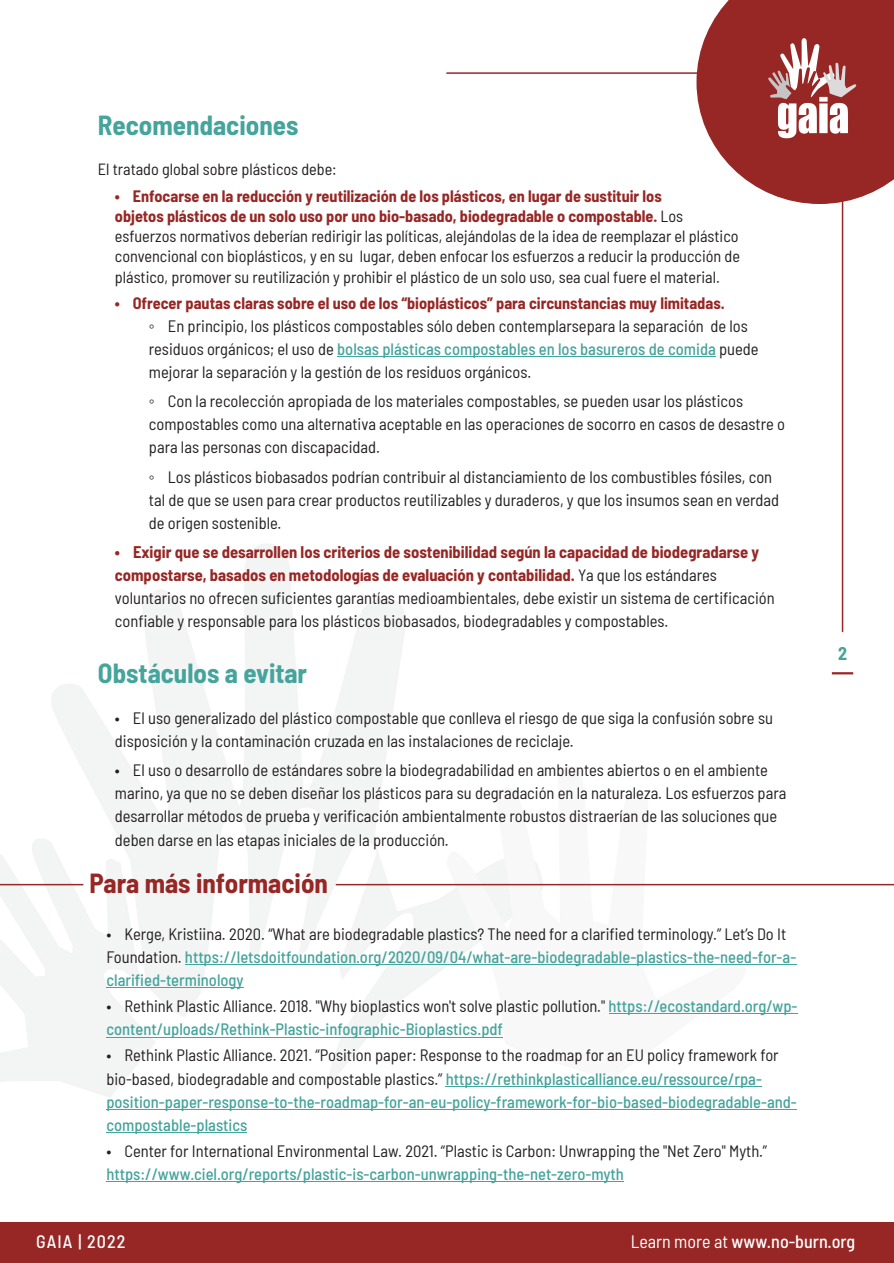
<style>
.page{position:relative;width:894px;height:1263px;background:#fff}
.page>*{position:absolute;margin:0;border:0;box-sizing:border-box;transform-origin:0 0}
.t1{font:700 semi-condensed 27px "Barlow";color:#45a49b}
.t2{font:700 semi-condensed 27px "Barlow";color:#962725}
.t3{font:500 semi-condensed 18px "Barlow";letter-spacing:.005em;color:#fff}
.t4{font:500 semi-condensed 18px "Barlow";letter-spacing:.06em;color:#fff}
.t5{font:700 semi-condensed 18px "Barlow";color:#45a49b}
.t6{font:semi-condensed 16.5px/23.1px "Barlow";color:#231f20}
.t7{font:500 semi-condensed 16.5px/23.1px "Barlow";color:#45a49b}
.t8{font:semi-condensed 16.2px/20.2px "Barlow";color:#231f20}
.t9{font:700 semi-condensed 16.2px "Barlow";color:#962725}
.s1{font-weight:700;color:#962725}
.s2{font-family:"Arial";font-stretch:normal}
.s3{font-weight:500;color:#45a49b}
.s4{font-weight:400;color:#231f20}
.s5{font-weight:400}
</style>
<div class="page">
<hr style="left:841px;top:172px;width:2px;height:459px;background:#962725">
<hr style="left:446px;top:72px;width:266px;height:2px;background:#962725">
<img style="left:695px;top:0;width:198px;height:205px">
<div style="left:0;top:1223px;width:893px;height:40px;background:#962725"></div>
<svg style="left:832px;top:672px;width:19px;height:2px"></svg>
<img style="left:0;top:544px;width:745px;height:553px">
<hr style="left:337px;top:356px;width:378px;height:1px;background:#45a49b">
<hr style="left:185px;top:964px;width:611px;height:1px;background:#45a49b">
<hr style="left:106px;top:987px;width:137px;height:1px;background:#45a49b">
<hr style="left:608px;top:1013px;width:189px;height:1px;background:#45a49b">
<hr style="left:106px;top:1036px;width:397px;height:1px;background:#45a49b">
<hr style="left:445px;top:1086px;width:316px;height:1px;background:#45a49b">
<hr style="left:106px;top:1109px;width:690px;height:1px;background:#45a49b">
<hr style="left:106px;top:1132px;width:141px;height:1px;background:#45a49b">
<hr style="left:106px;top:1181px;width:517px;height:1px;background:#45a49b">
<hr style="left:336px;top:884px;width:557px;height:1px;background:#962725">
<hr style="left:0;top:884px;width:83px;height:1px;background:#962725">
<h1 class="t1" style="left:98px;top:108px;width:202px">Recomendaciones</h1>
<p class="t8" style="left:98px;top:159px;width:240px">El tratado global sobre plásticos debe:</p>
<p class="t8" style="left:115px;top:185px;width:626px"><span class="s1">• Enfocarse en la reducción y reutilización de los plásticos, en lugar de sustituir los<br>objetos plásticos de un solo uso por uno bio-basado, biodegradable o compostable.</span> Los esfuerzos normativos deberían redirigir las políticas, alejándolas de la idea de reemplazar el plástico convencional con bioplásticos, y en su lugar, deben enfocar los esfuerzos a reducir la producción de plástico, promover su reutilización y prohibir el plástico de un solo uso, sea cual fuere el material.</p>
<p class="t9" style="left:115px;top:293px;width:611px">• Ofrecer pautas claras sobre el uso de los “bioplásticos” para circunstancias muy limitadas.</p>
<p class="t6" style="left:149px;top:314px;width:611px"><span class="s2">◦</span> En principio, los plásticos compostables sólo deben contemplarsepara la separación de los residuos orgánicos; el uso de <span class="s3">bolsas plásticas compostables en los basureros de comida</span> puede mejorar la separación y la gestión de los residuos orgánicos.</p>
<p class="t6" style="left:149px;top:389px;width:637px"><span class="s2">◦</span> Con la recolección apropiada de los materiales compostables, se pueden usar los plásticos compostables como una alternativa aceptable en las operaciones de socorro en casos de desastre o para las personas con discapacidad.</p>
<p class="t6" style="left:149px;top:464px;width:631px"><span class="s2">◦</span> Los plásticos biobasados podrían contribuir al distanciamiento de los combustibles fósiles, con tal de que se usen para crear productos reutilizables y duraderos, y que los insumos sean en verdad de origen sostenible.</p>
<p class="t6" style="left:115px;top:540px;width:661px"><span class="s1">• Exigir que se desarrollen los criterios de sostenibilidad según la capacidad de biodegradarse y compostarse, basados en metodologías de evaluación y contabilidad.</span> Ya que los estándares voluntarios no ofrecen suficientes garantías medioambientales, debe existir un sistema de certificación confiable y responsable para los plásticos biobasados, biodegradables y compostables.</p>
<h1 class="t1" style="left:98px;top:656px;width:211px">Obstáculos a evitar</h1>
<p class="t6" style="left:115px;top:706px;width:659px">• El uso generalizado del plástico compostable que conlleva el riesgo de que siga la confusión sobre su disposición y la contaminación cruzada en las instalaciones de reciclaje.</p>
<p class="t6" style="left:115px;top:758px;width:672px">• El uso o desarrollo de estándares sobre la biodegradabilidad en ambientes abiertos o en el ambiente marino, ya que no se deben diseñar los plásticos para su degradación en la naturaleza. Los esfuerzos para desarrollar métodos de prueba y verificación ambientalmente robustos distraerían de las soluciones que deben darse en las etapas iniciales de la producción.</p>
<h1 class="t2" style="left:89px;top:866px;width:240px">Para más información</h1>
<p class="t7" style="left:106px;top:922px;width:691px"><span class="s4">• Kerge, Kristiina. 2020. “What are biodegradable plastics? The need for a clarified terminology.” Let’s Do It<br>Foundation.</span> https://letsdoitfoundation.org/2020/09/04/what-are-biodegradable-plastics-the-need-for-a&shy;clarified-terminology</p>
<p class="t7" style="left:106px;top:994px;width:692px"><span class="s4">• Rethink Plastic Alliance. 2018. "Why bioplastics won't solve plastic pollution."</span> https://ecostandard.org/wp&shy;content/uploads/Rethink-Plastic-infographic-Bioplastics.pdf</p>
<p class="t7" style="left:106px;top:1043px;width:691px"><span class="s4">• Rethink Plastic Alliance. 2021. “Position paper: Response to the roadmap for an EU policy framework for bio-based, biodegradable and compostable plastics.”</span> https://rethinkplasticalliance.eu/ressource/rpa&shy;position-paper-response-to-the-roadmap-for-an-eu-policy-framework-for-bio-based-biodegradable-and&shy;compostable-plastics</p>
<p class="t6" style="left:106px;top:1139px;width:662px">• Center for International Environmental Law. 2021. “Plastic is Carbon: Unwrapping the "Net Zero" Myth.”</p>
<p class="t7" style="left:106px;top:1162px;width:519px">https://www.ciel.org/reports/plastic-is-carbon-unwrapping-the-net-zero-myth</p>
<p class="t5" style="left:837px;top:642px;width:10px">2</p>
<p class="t4" style="left:36px;top:1230px;width:91px">GAIA | 2022</p>
<p class="t3" style="left:630px;top:1230px;width:226px"><span class="s5">Learn more at</span> www.no-burn.org</p>
</div>
